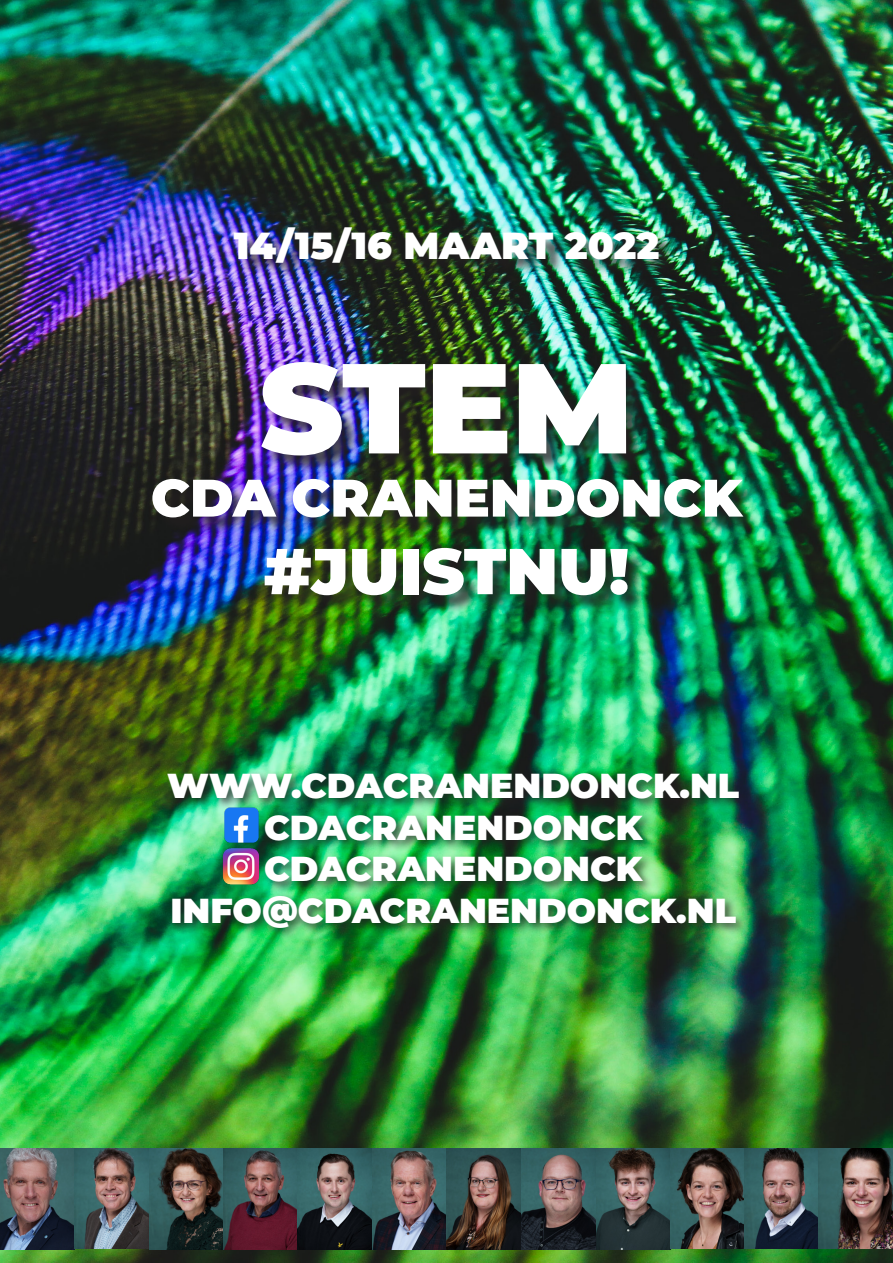
<style>
.page{position:relative;width:893px;height:1263px;background:#fff}
.page>*{position:absolute;margin:0;border:0;box-sizing:border-box;transform-origin:0 0}
.t1{font:900 127.65px "Montserrat";color:#fff}
.t2{font:900 64.65px "Montserrat";color:#fff}
.t3{font:900 52.65px "Montserrat";color:#fff}
.t4{font:900 37.65px "Montserrat";color:#fff}
.t5{font:900 34.65px "Montserrat";color:#fff}
</style>
<div class="page">
<img style="left:0;top:0;width:893px;height:1263px">
<div style="left:165px;top:769px;width:586px;height:171px;background:#231f20;opacity:.75"></div>
<img style="left:223px;top:807px;width:37px;height:36px">
<img style="left:222px;top:846px;width:40px;height:40px">
<img style="left:0;top:1148px;width:893px;height:101px">
<div style="left:155px;top:229px;width:606px;height:385px;background:#231f20;opacity:.75"></div>
<p class="t4" style="left:234px;top:217px;width:427px">14/15/16 MAART 2022</p>
<p class="t1" style="left:260px;top:312px;width:375px">STEM</p>
<p class="t3" style="left:151px;top:458px;width:593px">CDA CRANENDONCK</p>
<p class="t2" style="left:264px;top:523px;width:367px">#JUISTNU!</p>
<p class="t5" style="left:167px;top:760px;width:573px">WWW.CDACRANENDONCK.NL</p>
<p class="t5" style="left:264px;top:801px;width:380px">CDACRANENDONCK</p>
<p class="t5" style="left:264px;top:843px;width:380px">CDACRANENDONCK</p>
<p class="t5" style="left:170px;top:885px;width:567px">INFO@CDACRANENDONCK.NL</p>
</div>
